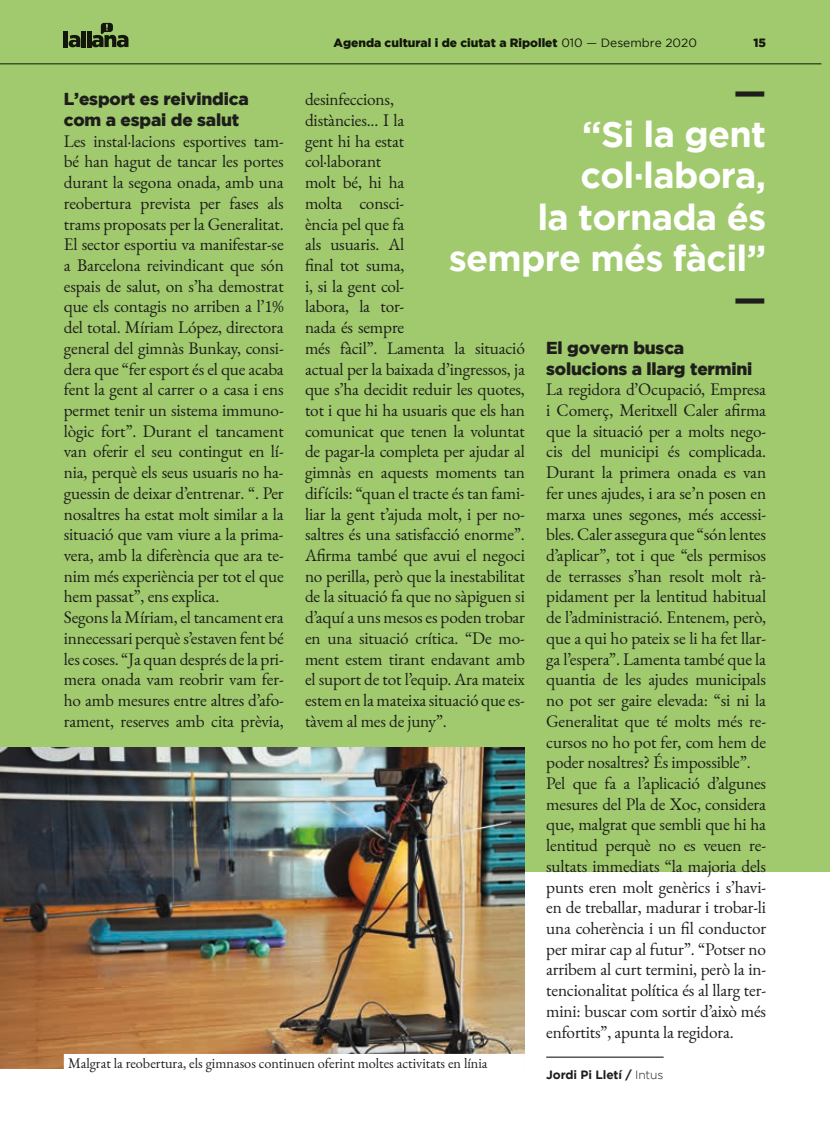
<style>
.page{position:relative;width:830px;height:1132px;background:#fff}
.page>*{position:absolute;margin:0;border:0;box-sizing:border-box;transform-origin:0 0}
.t1{font:700 36px/41.4px "Gotham";letter-spacing:-.02em;color:#fff;text-align:right}
.t2{font:700 36px "Gotham";color:#1d1d1b}
.t3{font:17.25px/20.7px "EB Garamond";letter-spacing:-.01em;color:#1d1d1b}
.t4{font:900 17.25px/20.7px "Gotham";letter-spacing:-.01em;color:#1d1d1b}
.t5{font:14.25px "EB Garamond";color:#1d1d1b}
.t6{font:900 12px "Gotham";color:#1d1d1b}
.t7{font:700 12px "Gotham";letter-spacing:-.01em;color:#1d1d1b}
.s1{font-weight:400}
.s2{font-weight:300}
</style>
<div class="page">
<div style="left:0;top:0;width:829px;height:871px;background:#a1ca6e"></div>
<img style="left:0;top:747px;width:524px;height:320px">
<hr style="left:546px;top:1056px;width:117px;height:1px;background:#1d1d1b">
<div style="left:64px;top:1053px;width:460px;height:20px;background:#fff"></div>
<p class="t6" style="left:333px;top:36px;width:365px">Agenda cultural i de ciutat a Ripollet <span class="s1">010 — Desembre 2020</span></p>
<p class="t6" style="left:753px;top:36px;width:14px">15</p>
<h1 class="t2" style="left:733px;top:72px;width:34px">—</h1>
<h1 class="t1" style="left:448px;top:112px;width:318px">“Si la gent col·labora,<br>la tornada és sempre més fàcil”</h1>
<h1 class="t2" style="left:733px;top:279px;width:34px">—</h1>
<p class="t4" style="left:64px;top:88px;width:186px">L’esport es reivindica com a espai de salut</p>
<p class="t3" style="left:64px;top:131px;width:221px">Les instal·lacions esportives tam&shy;bé han hagut de tancar les portes durant la segona onada, amb una reobertura prevista per fases als trams proposats per la Generalitat.<br>El sector esportiu va manifestar-se a Barcelona reivindicant que són espais de salut, on s’ha demostrat que els contagis no arriben a l’1% del total. Míriam López, directora general del gimnàs Bunkay, consi&shy;dera que “fer esport és el que acaba fent la gent al carrer o a casa i ens permet tenir un sistema immuno&shy;lògic fort”. Durant el tancament van oferir el seu contingut en lí&shy;nia, perquè els seus usuaris no ha&shy;guessin de deixar d’entrenar. “. Per nosaltres ha estat molt similar a la situació que vam viure a la prima&shy;vera, amb la diferència que ara te&shy;nim més experiència per tot el que hem passat”, ens explica.<br>Segons la Míriam, el tancament era innecessari perquè s’estaven fent bé les coses. “Ja quan després de la pri&shy;mera onada vam reobrir vam fer&shy;ho amb mesures entre altres d’afo&shy;rament, reserves amb cita prèvia,</p>
<p class="t3" style="left:305px;top:89px;width:221px">desinfeccions,<br>distàncies... I la<br>gent hi ha estat<br>col·laborant<br>molt bé, hi ha<br>molta consci-<br>ència pel que fa<br>als usuaris. Al<br>final tot suma,<br>i, si la gent col·<br>labora, la tor-<br>nada és sempre<br>més fàcil”. Lamenta la situació actual per la baixada d’ingressos, ja que s’ha decidit reduir les quotes, tot i que hi ha usuaris que els han comunicat que tenen la voluntat de pagar-la completa per ajudar al gimnàs en aquests moments tan difícils: “quan el tracte és tan fami&shy;liar la gent t’ajuda molt, i per no&shy;saltres és una satisfacció enorme”.<br>Afirma també que avui el negoci no perilla, però que la inestabilitat de la situació fa que no sàpiguen si d’aquí a uns mesos es poden trobar en una situació crítica. “De mo&shy;ment estem tirant endavant amb el suport de tot l’equip. Ara mateix estem en la mateixa situació que es&shy;tàvem al mes de juny”.</p>
<p class="t4" style="left:546px;top:337px;width:207px">El govern busca solucions a llarg termini</p>
<p class="t3" style="left:546px;top:379px;width:221px">La regidora d’Ocupació, Empresa i Comerç, Meritxell Caler afirma que la situació per a molts nego&shy;cis del municipi és complicada.<br>Durant la primera onada es van fer unes ajudes, i ara se’n posen en marxa unes segones, més accessi&shy;bles. Caler assegura que “són lentes d’aplicar”, tot i que “els permisos de terrasses s’han resolt molt rà&shy;pidament per la lentitud habitual de l’administració. Entenem, però, que a qui ho pateix se li ha fet llar&shy;ga l’espera”. Lamenta també que la quantia de les ajudes municipals no pot ser gaire elevada: “si ni la Generalitat que té molts més re&shy;cursos no ho pot fer, com hem de poder nosaltres? És impossible”.<br>Pel que fa a l’aplicació d’algunes mesures del Pla de Xoc, considera que, malgrat que sembli que hi ha lentitud perquè no es veuen re&shy;sultats immediats “la majoria dels punts eren molt genèrics i s’havi&shy;en de treballar, madurar i trobar-li una coherència i un fil conductor per mirar cap al futur”. “Potser no arribem al curt termini, però la in&shy;tencionalitat política és al llarg ter&shy;mini: buscar com sortir d’això més enfortits”, apunta la regidora.</p>
<p class="t7" style="left:546px;top:1067px;width:119px">Jordi Pi Lletí / <span class="s2">Intus</span></p>
<p class="t5" style="left:68px;top:1053px;width:421px">Malgrat la reobertura, els gimnasos continuen oferint moltes activitats en línia</p>
</div>
